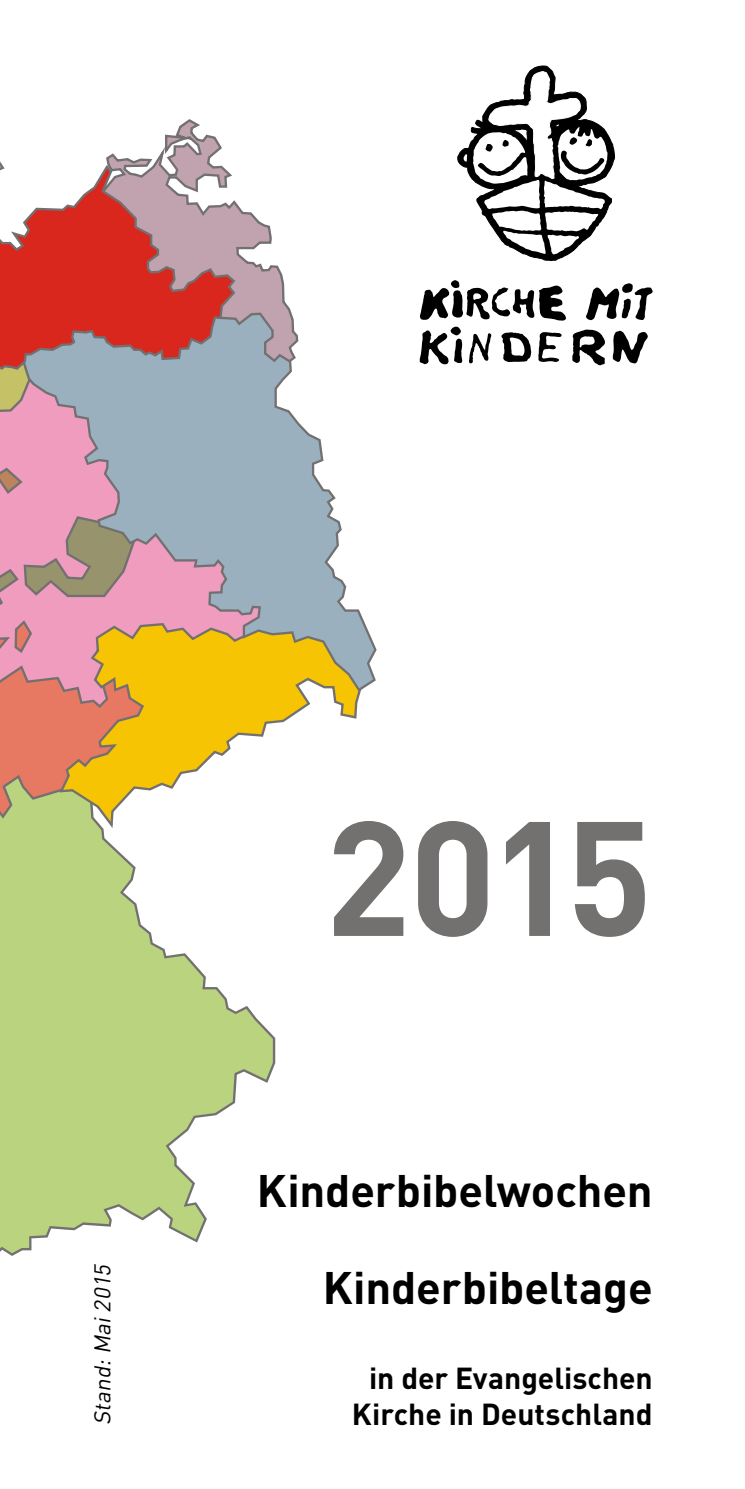
<style>
.page{position:relative;width:745px;height:1489px;background:#fff}
.page>*{position:absolute;margin:0;border:0;box-sizing:border-box;transform-origin:0 0}
.t1{font:700 160px "DIN";color:#737070}
.t2{font:700 45px/96.5px "DIN";letter-spacing:-.005em;color:#000;text-align:right}
.t3{font:700 30px "DIN";color:#000}
.t4{font:italic 22.5px "DIN";color:#000}
</style>
<div class="page">
<div style="left:0;top:691px;width:59px;height:83px;background:#e77861"></div>
<svg style="left:0;top:774px;width:275px;height:481px;fill:#b9d37e"></svg>
<svg style="left:59px;top:691px;width:302px;height:137px"></svg>
<svg style="left:0;top:338px;width:376px;height:353px;background:#c6b3ac"></svg>
<svg style="left:106px;top:119px;width:192px;height:243px"></svg>
<svg style="left:0;top:370px;width:31px;height:42px"></svg>
<svg style="left:0;top:165px;width:235px;height:205px;background:#cc6e6d"></svg>
<svg style="left:457px;top:66px;width:157px;height:195px"></svg>
<svg style="left:572px;top:329px;width:32px;height:37px"></svg>
<svg style="left:612px;top:331px;width:35px;height:32px"></svg>
<svg style="left:419px;top:280px;width:147px;height:85px"></svg>
<svg style="left:586px;top:283px;width:66px;height:37px"></svg>
<p class="t4" style="left:88px;top:1424px;width:166px;rotate:-90deg">Stand:Mai2015</p>
<h1 class="t1" style="left:324px;top:773px;width:329px">2015</h1>
<h2 class="t2" style="left:257px;top:1140px;width:397px">Kinderbibelwochen<br>Kinderbibeltage</h2>
<p class="t3" style="left:369px;top:1358px;width:285px">in der Evangelischen</p>
<p class="t3" style="left:351px;top:1394px;width:302px">Kirche in Deutschland</p>
</div>
